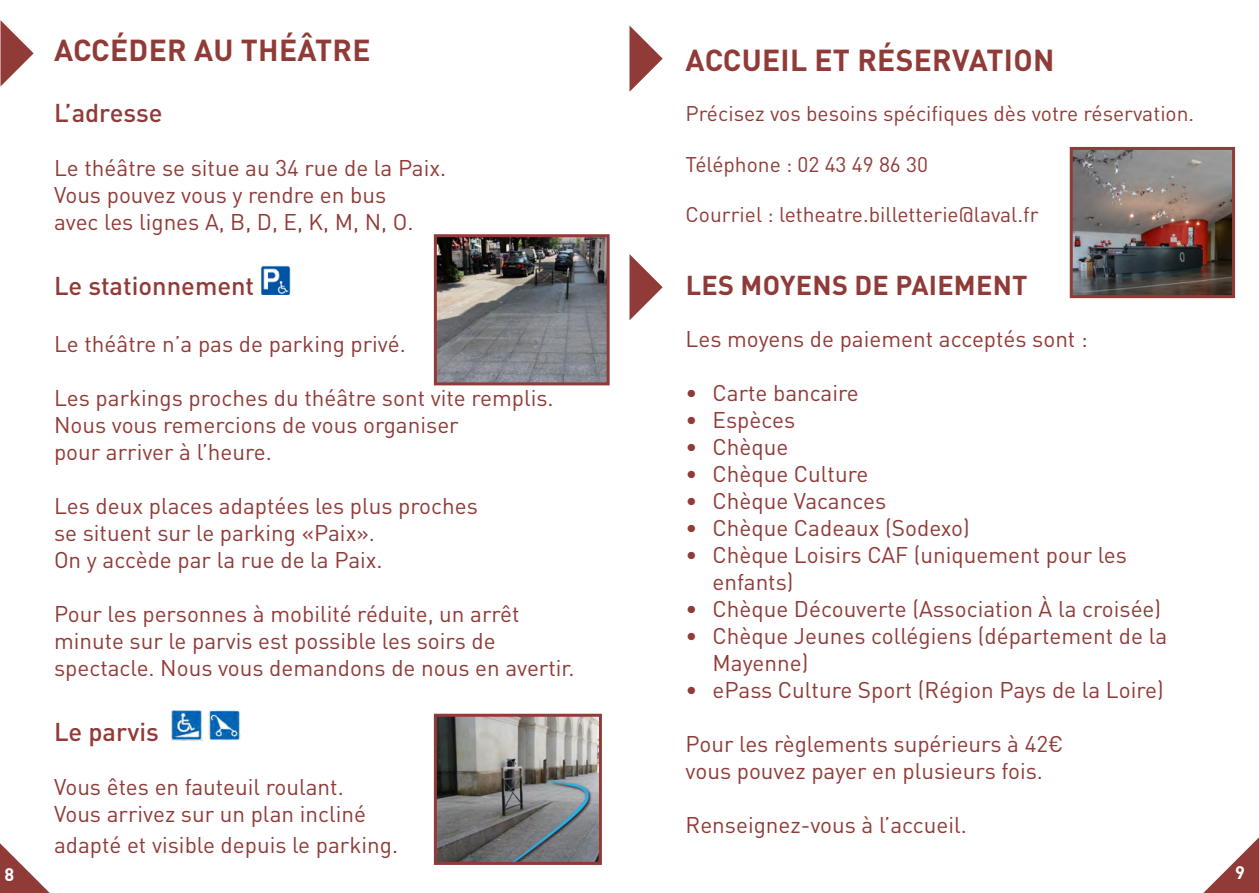
<style>
.page{position:relative;width:1259px;height:893px;background:#fff}
.page>*{position:absolute;margin:0;border:0;box-sizing:border-box;transform-origin:0 0}
.titre1{font:700 30px "DIN Pro";letter-spacing:.01em;color:#903b38}
.titre1-2{font:700 27px "DIN Pro";letter-spacing:.01em;color:#903b38}
.titre2{font:500 25.5px "DIN Pro";color:#903b38}
.Style_de_paragraphe{font:22.5px/27px "DIN Pro";color:#903b38}
.Style_de_paragraphe-2{font:21px "DIN Pro";color:#903b38}
.t1{font:700 18px "DIN Pro";color:#fff}
.s1{font-style:inherit}
</style>
<div class="page">
<svg style="left:1203px;top:837px;width:56px;height:56px"></svg>
<svg style="left:0;top:843px;width:50px;height:50px"></svg>
<img style="left:261px;top:266px;width:30px;height:29px">
<img style="left:171px;top:711px;width:31px;height:30px">
<img style="left:208px;top:709px;width:32px;height:32px">
<img style="left:438px;top:718px;width:160px;height:143px">
<div style="left:434px;top:714px;width:168px;height:151px;border:3px solid #903b38"></div>
<svg style="left:0;top:20px;width:34px;height:67px"></svg>
<img style="left:438px;top:238px;width:167px;height:143px">
<div style="left:434px;top:234px;width:175px;height:151px;border:3px solid #903b38"></div>
<svg style="left:629px;top:26px;width:33px;height:66px"></svg>
<svg style="left:629px;top:254px;width:33px;height:66px"></svg>
<img style="left:1073px;top:151px;width:158px;height:143px">
<div style="left:1069px;top:147px;width:166px;height:151px;border:3px solid #903b38"></div>
<p class="titre1" style="left:54px;top:30px;width:318px">ACCÉDER AU THÉÂTRE</p>
<p class="titre2" style="left:54px;top:95px;width:110px">L’adresse</p>
<p class="Style_de_paragraphe" style="left:54px;top:153px;width:394px">Le théâtre se situe au 34 rue de la Paix.</p>
<p class="Style_de_paragraphe" style="left:54px;top:180px;width:334px">Vous pouvez vous y rendre en bus</p>
<p class="Style_de_paragraphe" style="left:54px;top:207px;width:361px">avec les lignes A, B, D, E, K, M, N, O.</p>
<p class="titre2" style="left:54px;top:268px;width:202px">Le stationnement</p>
<p class="Style_de_paragraphe" style="left:54px;top:330px;width:353px">Le théâtre n’a pas de parking privé.</p>
<p class="Style_de_paragraphe" style="left:54px;top:384px;width:501px">Les parkings proches du théâtre sont vite remplis.</p>
<p class="Style_de_paragraphe" style="left:54px;top:411px;width:406px">Nous vous remercions de vous organiser</p>
<p class="Style_de_paragraphe" style="left:54px;top:438px;width:219px">pour arriver à l’heure.</p>
<p class="Style_de_paragraphe" style="left:54px;top:492px;width:425px">Les deux places adaptées les plus proches</p>
<p class="Style_de_paragraphe" style="left:54px;top:519px;width:322px">se situent sur le parking «Paix».</p>
<p class="Style_de_paragraphe" style="left:54px;top:546px;width:330px">On y accède par la rue de la Paix.</p>
<p class="Style_de_paragraphe" style="left:54px;top:600px;width:522px">Pour les personnes à mobilité réduite, un arrêt minute sur le parvis est possible les soirs de spectacle. Nous vous demandons de nous en avertir.</p>
<p class="titre2" style="left:54px;top:714px;width:106px">Le parvis</p>
<p class="Style_de_paragraphe" style="left:54px;top:772px;width:291px">Vous êtes en fauteuil roulant.</p>
<p class="Style_de_paragraphe" style="left:54px;top:799px;width:313px">Vous arrivez sur un plan incliné</p>
<p class="Style_de_paragraphe" style="left:54px;top:830px;width:345px">adapté et visible depuis le parking.</p>
<p class="titre1" style="left:685px;top:40px;width:370px"><span class="s1">A</span>CCUEIL ET RÉSERVATION</p>
<p class="Style_de_paragraphe-2" style="left:685px;top:100px;width:510px">Précisez vos besoins spécifiques dès votre réservation.</p>
<p class="Style_de_paragraphe-2" style="left:685px;top:150px;width:244px">Téléphone : 02 43 49 86 30</p>
<p class="Style_de_paragraphe-2" style="left:685px;top:200px;width:354px">Courriel : letheatre.billetterie@laval.fr</p>
<p class="titre1-2" style="left:686px;top:267px;width:343px">LES MOYENS DE PAIEMENT</p>
<p class="Style_de_paragraphe" style="left:685px;top:324px;width:404px">Les moyens de paiement acceptés sont :</p>
<p class="Style_de_paragraphe" style="left:685px;top:378px;width:175px">• Carte bancaire</p>
<p class="Style_de_paragraphe" style="left:685px;top:405px;width:111px">• Espèces</p>
<p class="Style_de_paragraphe" style="left:685px;top:432px;width:104px">• Chèque</p>
<p class="Style_de_paragraphe" style="left:685px;top:459px;width:184px">• Chèque Culture</p>
<p class="Style_de_paragraphe" style="left:685px;top:486px;width:202px">• Chèque Vacances</p>
<p class="Style_de_paragraphe" style="left:685px;top:513px;width:286px">• Chèque Cadeaux (Sodexo)</p>
<p class="Style_de_paragraphe" style="left:712px;top:540px;width:416px;text-indent:-27px">• Chèque Loisirs CAF (uniquement pour les enfants)</p>
<p class="Style_de_paragraphe" style="left:685px;top:594px;width:477px">• Chèque Découverte (Association À la croisée)</p>
<p class="Style_de_paragraphe" style="left:712px;top:621px;width:456px;text-indent:-27px">• Chèque Jeunes collégiens (département de la<br>Mayenne)</p>
<p class="Style_de_paragraphe" style="left:685px;top:675px;width:480px">• ePass Culture Sport (Région Pays de la Loire)</p>
<p class="Style_de_paragraphe" style="left:685px;top:729px;width:379px">Pour les règlements supérieurs à 42€</p>
<p class="Style_de_paragraphe" style="left:685px;top:756px;width:359px">vous pouvez payer en plusieurs fois.</p>
<p class="Style_de_paragraphe" style="left:685px;top:810px;width:283px">Renseignez-vous à l’accueil.</p>
<p class="t1" style="left:4px;top:863px;width:11px">8</p>
<p class="t1" style="left:1235px;top:860px;width:11px">9</p>
</div>
